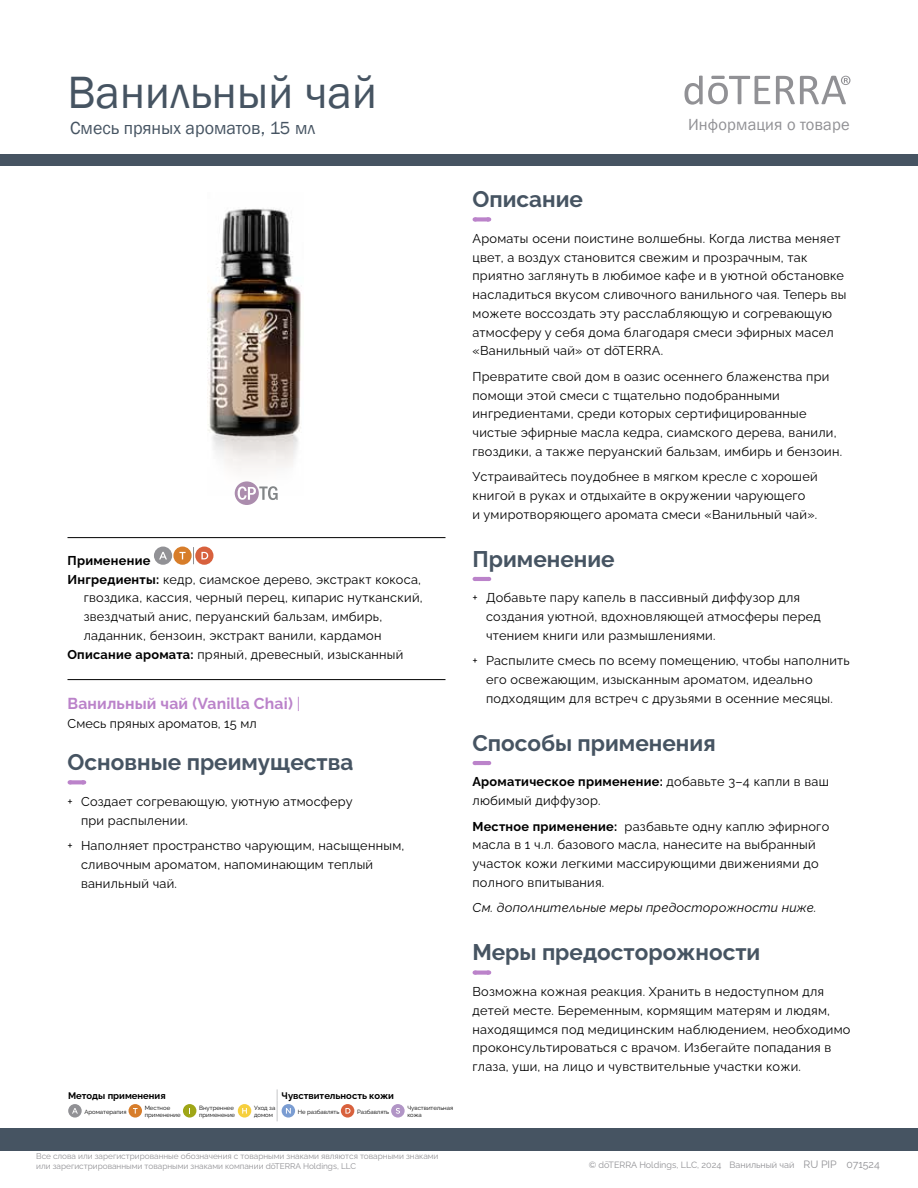
<style>
.page{position:relative;width:918px;height:1188px;background:#fff}
.page>*{position:absolute;margin:0;border:0;box-sizing:border-box;transform-origin:0 0}
.t1{font:46.5px "Franklin Gothic";color:#465462}
.t2{font:22.5px "Raleway v 4020 Bold";color:#465462}
.t3{font:18px "Franklin Gothic";color:#465462}
.t4{font:16.5px "Franklin Gothic";letter-spacing:.01em;color:#919195}
.t5{font:15.75px "Raleway v 4020 Bold";letter-spacing:.01em;color:#bb83ca}
.t6{font:12.75px/18.8px "Raleway v 4020 Regular";letter-spacing:.02em;color:#000}
.t7{font:12.75px "Raleway v 4020 Bold";letter-spacing:.02em;color:#000}
.t8{font:12.75px "Raleway v 4020 Italic";letter-spacing:.02em;color:#000}
.t9{font:9.45px "Raleway v 4020 Bold";color:#000}
.t10{font:9px "Raleway v 4020 Regular";color:#919195}
.t11{font:8.25px/9.9px "Raleway v 4020 Regular";color:#919195}
.t12{font:6px/7.2px "Raleway v 4020 Regular";color:#000}
.s1{font-family:"Raleway v 4020 Bold"}
.s2{font-family:"Raleway v 4020 Regular"}
.s3{font-size:10.5px}
</style>
<div class="page">
<div style="left:0;top:155px;width:918px;height:11px;background:#465462"></div>
<div style="left:0;top:1128px;width:918px;height:23px;background:#465462"></div>
<svg style="left:776px;top:76px;width:74px;height:28px"></svg>
<svg style="left:684px;top:76px;width:86px;height:29px"></svg>
<hr style="left:68px;top:537px;width:378px;height:1px;background:#000">
<hr style="left:68px;top:679px;width:378px;height:1px;background:#000">
<svg style="left:70px;top:780px;width:14px;height:4px"></svg>
<svg style="left:193px;top:547px;width:1px;height:17px"></svg>
<div style="left:154px;top:547px;width:18px;height:18px;background:#919195;border-radius:50%"></div>
<svg style="left:159px;top:552px;width:8px;height:7px"></svg>
<svg style="left:173px;top:547px;width:19px;height:18px"></svg>
<svg style="left:179px;top:552px;width:7px;height:7px"></svg>
<div style="left:195px;top:547px;width:18px;height:18px;background:#d8613d;border-radius:50%"></div>
<svg style="left:201px;top:552px;width:7px;height:7px"></svg>
<svg style="left:475px;top:217px;width:14px;height:4px"></svg>
<svg style="left:475px;top:577px;width:14px;height:4px"></svg>
<svg style="left:475px;top:761px;width:14px;height:4px"></svg>
<svg style="left:475px;top:971px;width:14px;height:4px"></svg>
<img style="left:208px;top:208px;width:93px;height:287px">
<svg style="left:235px;top:481px;width:43px;height:24px"></svg>
<svg style="left:277px;top:1089px;width:1px;height:32px"></svg>
<div style="left:68px;top:1104px;width:14px;height:14px;background:#919195;border-radius:50%"></div>
<svg style="left:72px;top:1108px;width:6px;height:6px"></svg>
<div style="left:129px;top:1104px;width:13px;height:14px;background:#d77d2a;border-radius:50%"></div>
<svg style="left:133px;top:1108px;width:5px;height:6px"></svg>
<div style="left:183px;top:1104px;width:13px;height:14px;background:#9fa617;border-radius:50%"></div>
<div style="left:238px;top:1104px;width:13px;height:14px;background:#f6cf3e;border-radius:50%"></div>
<svg style="left:242px;top:1108px;width:5px;height:6px"></svg>
<div style="left:282px;top:1104px;width:13px;height:14px;background:#7b9dd2;border-radius:50%"></div>
<svg style="left:286px;top:1108px;width:5px;height:6px"></svg>
<div style="left:341px;top:1104px;width:13px;height:14px;background:#d8613d;border-radius:50%"></div>
<svg style="left:345px;top:1108px;width:6px;height:6px"></svg>
<div style="left:391px;top:1104px;width:14px;height:14px;background:#b195c6;border-radius:50%"></div>
<svg style="left:396px;top:1108px;width:4px;height:6px"></svg>
<h1 class="t1" style="left:68px;top:64px;width:311px">Ванильный чай</h1>
<h3 class="t3" style="left:70px;top:117px;width:247px">Смесь пряных ароматов, 15 мл</h3>
<p class="t4" style="left:688px;top:114px;width:163px">Информация о товаре</p>
<p class="t7" style="left:68px;top:550px;width:84px">Применение</p>
<p class="t6" style="left:68px;top:568px;width:355px"><span class="s1">Ингредиенты:</span> кедр, сиамское дерево, экстракт кокоса,</p>
<p class="t6" style="left:84px;top:587px;width:341px">гвоздика, кассия, черный перец, кипарис нутканский,</p>
<p class="t6" style="left:84px;top:606px;width:300px">звездчатый анис, перуанский бальзам, имбирь,</p>
<p class="t6" style="left:84px;top:625px;width:299px">ладанник, бензоин, экстракт ванили, кардамон</p>
<p class="t6" style="left:68px;top:643px;width:337px"><span class="s1">Описание аромата:</span> пряный, древесный, изысканный</p>
<p class="t5" style="left:68px;top:691px;width:235px">Ванильный чай (Vanilla Chai) <span class="s2">|</span></p>
<p class="t6" style="left:68px;top:712px;width:191px">Смесь пряных ароматов, 15 мл</p>
<h2 class="t2" style="left:68px;top:745px;width:287px">Основные преимущества</h2>
<p class="t6" style="left:81px;top:791px;width:273px;text-indent:-14px">+ Создает согревающую, уютную атмосферу при распылении.</p>
<p class="t6" style="left:81px;top:835px;width:325px;text-indent:-14px">+ Наполняет пространство чарующим, насыщенным, сливочным ароматом, напоминающим теплый ванильный чай.</p>
<p class="t9" style="left:68px;top:1089px;width:99px">Методы применения</p>
<p class="t9" style="left:282px;top:1089px;width:114px">Чувствительность кожи</p>
<p class="t12" style="left:84px;top:1107px;width:44px">Ароматерапия</p>
<p class="t12" style="left:145px;top:1104px;width:38px">Местное применение</p>
<p class="t12" style="left:199px;top:1104px;width:38px">Внутреннее применение</p>
<p class="t12" style="left:254px;top:1104px;width:23px">Уход за домом</p>
<p class="t12" style="left:298px;top:1107px;width:43px">Не разбавлять</p>
<p class="t12" style="left:357px;top:1107px;width:34px">Разбавлять</p>
<p class="t12" style="left:407px;top:1104px;width:47px">Чувствительная кожа</p>
<p class="t11" style="left:36px;top:1151px;width:404px">Все слова или зарегистрированные обозначения с товарными знаками являются товарными знаками или зарегистрированными товарными знаками компании dōTERRA Holdings, LLC</p>
<h2 class="t2" style="left:472px;top:182px;width:112px">Описание</h2>
<p class="t6" style="left:472px;top:228px;width:375px">Ароматы осени поистине волшебны. Когда листва меняет цвет, а воздух становится свежим и прозрачным, так приятно заглянуть в любимое кафе и в уютной обстановке насладиться вкусом сливочного ванильного чая. Теперь вы можете воссоздать эту расслабляющую и согревающую атмосферу у себя дома благодаря смеси эфирных масел «Ванильный чай» от dōTERRA.</p>
<p class="t6" style="left:472px;top:366px;width:371px">Превратите свой дом в оазис осеннего блаженства при помощи этой смеси с тщательно подобранными ингредиентами, среди которых сертифицированные чистые эфирные масла кедра, сиамского дерева, ванили, гвоздики, а также перуанский бальзам, имбирь и бензоин.</p>
<p class="t6" style="left:472px;top:466px;width:347px">Устраивайтесь поудобнее в мягком кресле с хорошей книгой в руках и отдыхайте в окружении чарующего<br>и умиротворяющего аромата смеси «Ванильный чай».</p>
<h2 class="t2" style="left:472px;top:541px;width:144px">Применение</h2>
<p class="t6" style="left:486px;top:587px;width:336px;text-indent:-14px">+ Добавьте пару капель в пассивный диффузор для создания уютной, вдохновляющей атмосферы перед чтением книги или размышлениями.</p>
<p class="t6" style="left:486px;top:650px;width:365px;text-indent:-14px">+ Распылите смесь по всему помещению, чтобы наполнить его освежающим, изысканным ароматом, идеально подходящим для встреч с друзьями в осенние месяцы.</p>
<h2 class="t2" style="left:472px;top:725px;width:245px">Способы применения</h2>
<p class="t7" style="left:472px;top:772px;width:358px">Ароматическое применение: <span class="s2">добавьте 3–4 капли в ваш</span></p>
<p class="t6" style="left:472px;top:787px;width:358px;line-height:25.5px">любимый диффузор.<br><span class="s1">Местное применение:</span> разбавьте одну каплю эфирного</p>
<p class="t6" style="left:472px;top:834px;width:348px">масла в 1 ч.л. базового масла, нанесите на выбранный участок кожи легкими массирующими движениями до полного впитывания.</p>
<p class="t8" style="left:472px;top:898px;width:346px">См. дополнительные меры предосторожности ниже.</p>
<h2 class="t2" style="left:472px;top:935px;width:289px">Меры предосторожности</h2>
<p class="t6" style="left:472px;top:981px;width:379px">Возможна кожная реакция. Хранить в недоступном для детей месте. Беременным, кормящим матерям и людям, находящимся под медицинским наблюдением, необходимо проконсультироваться с врачом. Избегайте попадания в глаза, уши, на лицо и чувствительные участки кожи.</p>
<p class="t10" style="left:589px;top:1158px;width:292px">© dōTERRA Holdings, LLC, 2024 Ванильный чай <span class="s3">RU PIP 071524</span></p>
</div>
